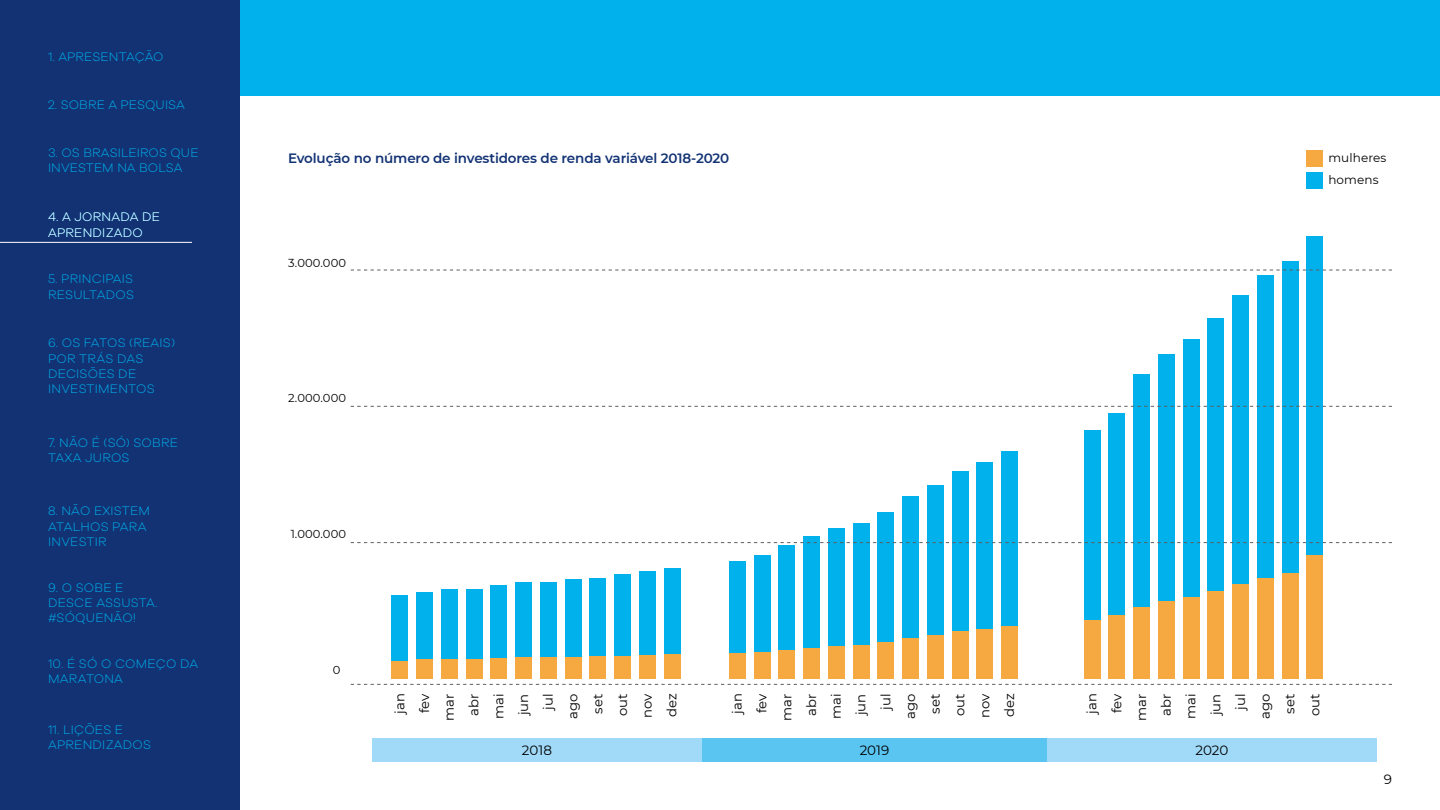
<style>
.page{position:relative;width:1440px;height:810px;background:#fff}
.page>*{position:absolute;margin:0;border:0;box-sizing:border-box;transform-origin:0 0}
.t1{font:600 13.5px "Montserrat";letter-spacing:-.01em;color:#123274}
.t2{font:13.5px "Montserrat";color:#000}
.t3{font:13.2px/24.8px "Montserrat";letter-spacing:.01em;color:#000}
.t4{font:300 12.75px/15.3px "Galano Grotesque";letter-spacing:.02em;color:#00b1eb}
.t5{font:300 12.75px/15.3px "Galano Grotesque";letter-spacing:.02em;color:#fff}
.t6{font:12px/22.5px "Montserrat";letter-spacing:.01em;color:#000}
.t7{font:11.55px "Montserrat";letter-spacing:.01em;color:#000}
</style>
<div class="page">
<div style="left:0;top:0;width:240px;height:810px;background:#123274"></div>
<div style="left:240px;top:0;width:1200px;height:96px;background:#00b1eb"></div>
<hr style="left:0;top:242px;width:192px;height:1px;background:#fff">
<div style="left:1133px;top:606px;width:17px;height:73px;background:#f7a941"></div>
<div style="left:1084px;top:620px;width:16px;height:59px;background:#f7a941"></div>
<div style="left:1158px;top:601px;width:17px;height:78px;background:#f7a941"></div>
<div style="left:1109px;top:615px;width:16px;height:64px;background:#f7a941"></div>
<div style="left:1183px;top:597px;width:16px;height:82px;background:#f7a941"></div>
<div style="left:1208px;top:590px;width:16px;height:89px;background:#f7a941"></div>
<div style="left:1232px;top:583px;width:17px;height:96px;background:#f7a941"></div>
<div style="left:1257px;top:578px;width:17px;height:101px;background:#f7a941"></div>
<div style="left:1282px;top:572px;width:16px;height:107px;background:#f7a941"></div>
<div style="left:1307px;top:555px;width:16px;height:124px;background:#f7a941"></div>
<div style="left:1047px;top:738px;width:330px;height:24px;background:#a1daf8"></div>
<div style="left:702px;top:738px;width:345px;height:24px;background:#5bc5f2"></div>
<div style="left:372px;top:738px;width:330px;height:24px;background:#a1daf8"></div>
<div style="left:441px;top:658px;width:17px;height:21px;background:#f7a941"></div>
<div style="left:392px;top:659px;width:16px;height:20px;background:#f7a941"></div>
<div style="left:466px;top:658px;width:16px;height:21px;background:#f7a941"></div>
<div style="left:416px;top:659px;width:17px;height:20px;background:#f7a941"></div>
<div style="left:491px;top:658px;width:16px;height:21px;background:#f7a941"></div>
<div style="left:515px;top:657px;width:17px;height:22px;background:#f7a941"></div>
<div style="left:540px;top:657px;width:17px;height:22px;background:#f7a941"></div>
<div style="left:565px;top:657px;width:16px;height:22px;background:#f7a941"></div>
<div style="left:590px;top:655px;width:16px;height:24px;background:#f7a941"></div>
<div style="left:614px;top:655px;width:17px;height:24px;background:#f7a941"></div>
<div style="left:639px;top:654px;width:17px;height:25px;background:#f7a941"></div>
<div style="left:664px;top:654px;width:16px;height:25px;background:#f7a941"></div>
<div style="left:392px;top:595px;width:16px;height:65px;background:#00b1eb"></div>
<div style="left:416px;top:593px;width:17px;height:66px;background:#00b1eb"></div>
<div style="left:441px;top:589px;width:17px;height:69px;background:#00b1eb"></div>
<div style="left:466px;top:589px;width:16px;height:69px;background:#00b1eb"></div>
<div style="left:491px;top:586px;width:16px;height:72px;background:#00b1eb"></div>
<div style="left:515px;top:582px;width:17px;height:75px;background:#00b1eb"></div>
<div style="left:540px;top:582px;width:17px;height:75px;background:#00b1eb"></div>
<div style="left:565px;top:579px;width:16px;height:78px;background:#00b1eb"></div>
<div style="left:590px;top:578px;width:16px;height:77px;background:#00b1eb"></div>
<div style="left:614px;top:574px;width:17px;height:81px;background:#00b1eb"></div>
<div style="left:639px;top:571px;width:17px;height:83px;background:#00b1eb"></div>
<div style="left:664px;top:568px;width:16px;height:86px;background:#00b1eb"></div>
<div style="left:779px;top:650px;width:16px;height:29px;background:#f7a941"></div>
<div style="left:729px;top:653px;width:17px;height:26px;background:#f7a941"></div>
<div style="left:803px;top:647px;width:17px;height:32px;background:#f7a941"></div>
<div style="left:754px;top:651px;width:16px;height:28px;background:#f7a941"></div>
<div style="left:828px;top:646px;width:17px;height:33px;background:#f7a941"></div>
<div style="left:853px;top:645px;width:16px;height:34px;background:#f7a941"></div>
<div style="left:878px;top:642px;width:16px;height:37px;background:#f7a941"></div>
<div style="left:902px;top:638px;width:17px;height:41px;background:#f7a941"></div>
<div style="left:927px;top:635px;width:17px;height:44px;background:#f7a941"></div>
<div style="left:952px;top:631px;width:16px;height:48px;background:#f7a941"></div>
<div style="left:977px;top:628px;width:16px;height:51px;background:#f7a941"></div>
<div style="left:1001px;top:626px;width:17px;height:53px;background:#f7a941"></div>
<div style="left:729px;top:562px;width:17px;height:91px;background:#00b1eb"></div>
<div style="left:754px;top:555px;width:16px;height:96px;background:#00b1eb"></div>
<div style="left:779px;top:545px;width:16px;height:105px;background:#00b1eb"></div>
<div style="left:803px;top:536px;width:17px;height:111px;background:#00b1eb"></div>
<div style="left:828px;top:529px;width:17px;height:117px;background:#00b1eb"></div>
<div style="left:853px;top:523px;width:16px;height:122px;background:#00b1eb"></div>
<div style="left:878px;top:513px;width:16px;height:129px;background:#00b1eb"></div>
<div style="left:902px;top:496px;width:17px;height:142px;background:#00b1eb"></div>
<div style="left:927px;top:485px;width:17px;height:150px;background:#00b1eb"></div>
<div style="left:952px;top:472px;width:16px;height:159px;background:#00b1eb"></div>
<div style="left:977px;top:462px;width:16px;height:166px;background:#00b1eb"></div>
<div style="left:1001px;top:451px;width:17px;height:175px;background:#00b1eb"></div>
<div style="left:1084px;top:431px;width:16px;height:189px;background:#00b1eb"></div>
<div style="left:1109px;top:413px;width:16px;height:202px;background:#00b1eb"></div>
<div style="left:1133px;top:374px;width:17px;height:232px;background:#00b1eb"></div>
<div style="left:1158px;top:355px;width:17px;height:246px;background:#00b1eb"></div>
<div style="left:1183px;top:340px;width:16px;height:257px;background:#00b1eb"></div>
<div style="left:1208px;top:318px;width:16px;height:272px;background:#00b1eb"></div>
<div style="left:1232px;top:295px;width:17px;height:288px;background:#00b1eb"></div>
<div style="left:1257px;top:276px;width:17px;height:302px;background:#00b1eb"></div>
<div style="left:1282px;top:261px;width:16px;height:311px;background:#00b1eb"></div>
<div style="left:1307px;top:236px;width:16px;height:319px;background:#00b1eb"></div>
<svg style="left:351px;top:684px;width:1041px;height:1px"></svg>
<svg style="left:351px;top:542px;width:1041px;height:1px"></svg>
<svg style="left:351px;top:406px;width:1041px;height:1px"></svg>
<svg style="left:351px;top:270px;width:1041px;height:1px"></svg>
<div style="left:1306px;top:150px;width:17px;height:16px;background:#f7a941"></div>
<div style="left:1306px;top:172px;width:17px;height:17px;background:#00b1eb"></div>
<p class="t4" style="left:48px;top:49px;width:117px">1. APRESENTAÇÃO</p>
<p class="t4" style="left:48px;top:97px;width:139px">2. SOBRE A PESQUISA</p>
<p class="t4" style="left:48px;top:145px;width:152px">3. OS BRASILEIROS QUE<br>INVESTEM NA BOLSA</p>
<p class="t5" style="left:48px;top:209px;width:114px">4. A JORNADA DE<br>APRENDIZADO</p>
<p class="t4" style="left:48px;top:271px;width:88px">5. PRINCIPAIS<br>RESULTADOS</p>
<p class="t4" style="left:48px;top:335px;width:129px">6. OS FATOS (REAIS)<br>POR TRÁS DAS<br>DECISÕES DE<br>INVESTIMENTOS</p>
<p class="t4" style="left:48px;top:435px;width:131px">7. NÃO É (SÓ) SOBRE<br>TAXA JUROS</p>
<p class="t4" style="left:48px;top:503px;width:104px">8. NÃO EXISTEM<br>ATALHOS PARA<br>INVESTIR</p>
<p class="t4" style="left:48px;top:579px;width:111px">9. O SOBE E<br>DESCE ASSUSTA. #SÓQUENÃO!</p>
<p class="t4" style="left:48px;top:656px;width:152px">10. É SÓ O COMEÇO DA<br>MARATONA</p>
<p class="t4" style="left:48px;top:722px;width:105px">11. LIÇÕES E<br>APRENDIZADOS</p>
<p class="t1" style="left:288px;top:149px;width:443px">Evolução no número de investidores de renda variável 2018-2020</p>
<p class="t7" style="left:288px;top:255px;width:59px">3.000.000</p>
<p class="t7" style="left:288px;top:390px;width:59px">2.000.000</p>
<p class="t7" style="left:291px;top:526px;width:57px">1.000.000</p>
<p class="t6" style="left:1328px;top:146px;width:60px">mulheres homens</p>
<p class="t7" style="left:333px;top:662px;width:9px">0</p>
<p class="t3" style="left:387px;top:714px;width:22px;rotate:-90deg">jan fev</p>
<p class="t3" style="left:461px;top:716px;width:24px;rotate:-90deg">abr</p>
<p class="t3" style="left:511px;top:719px;width:27px;text-align:right;rotate:-90deg">jun jul ago</p>
<p class="t3" style="left:436px;top:721px;width:29px;rotate:-90deg">mar</p>
<p class="t3" style="left:486px;top:719px;width:27px;rotate:-90deg">mai</p>
<p class="t3" style="left:585px;top:718px;width:26px;text-align:center;rotate:-90deg">set out nov dez</p>
<p class="t3" style="left:724px;top:714px;width:22px;rotate:-90deg">jan fev</p>
<p class="t3" style="left:799px;top:716px;width:24px;rotate:-90deg">abr</p>
<p class="t3" style="left:848px;top:719px;width:27px;text-align:right;rotate:-90deg">jun jul ago</p>
<p class="t3" style="left:774px;top:721px;width:29px;rotate:-90deg">mar</p>
<p class="t3" style="left:823px;top:719px;width:27px;rotate:-90deg">mai</p>
<p class="t3" style="left:922px;top:718px;width:26px;text-align:center;rotate:-90deg">set out nov dez</p>
<p class="t3" style="left:1079px;top:714px;width:22px;rotate:-90deg">jan fev</p>
<p class="t3" style="left:1153px;top:716px;width:24px;rotate:-90deg">abr</p>
<p class="t3" style="left:1203px;top:719px;width:27px;text-align:right;rotate:-90deg">jun jul ago</p>
<p class="t3" style="left:1129px;top:721px;width:29px;rotate:-90deg">mar</p>
<p class="t3" style="left:1178px;top:719px;width:27px;rotate:-90deg">mai</p>
<p class="t3" style="left:1277px;top:716px;width:24px;rotate:-90deg">set out</p>
<p class="t2" style="left:522px;top:740px;width:32px">2018</p>
<p class="t2" style="left:860px;top:740px;width:31px">2019</p>
<p class="t2" style="left:1195px;top:740px;width:35px">2020</p>
<p class="t2" style="left:1384px;top:769px;width:10px">9</p>
</div>
